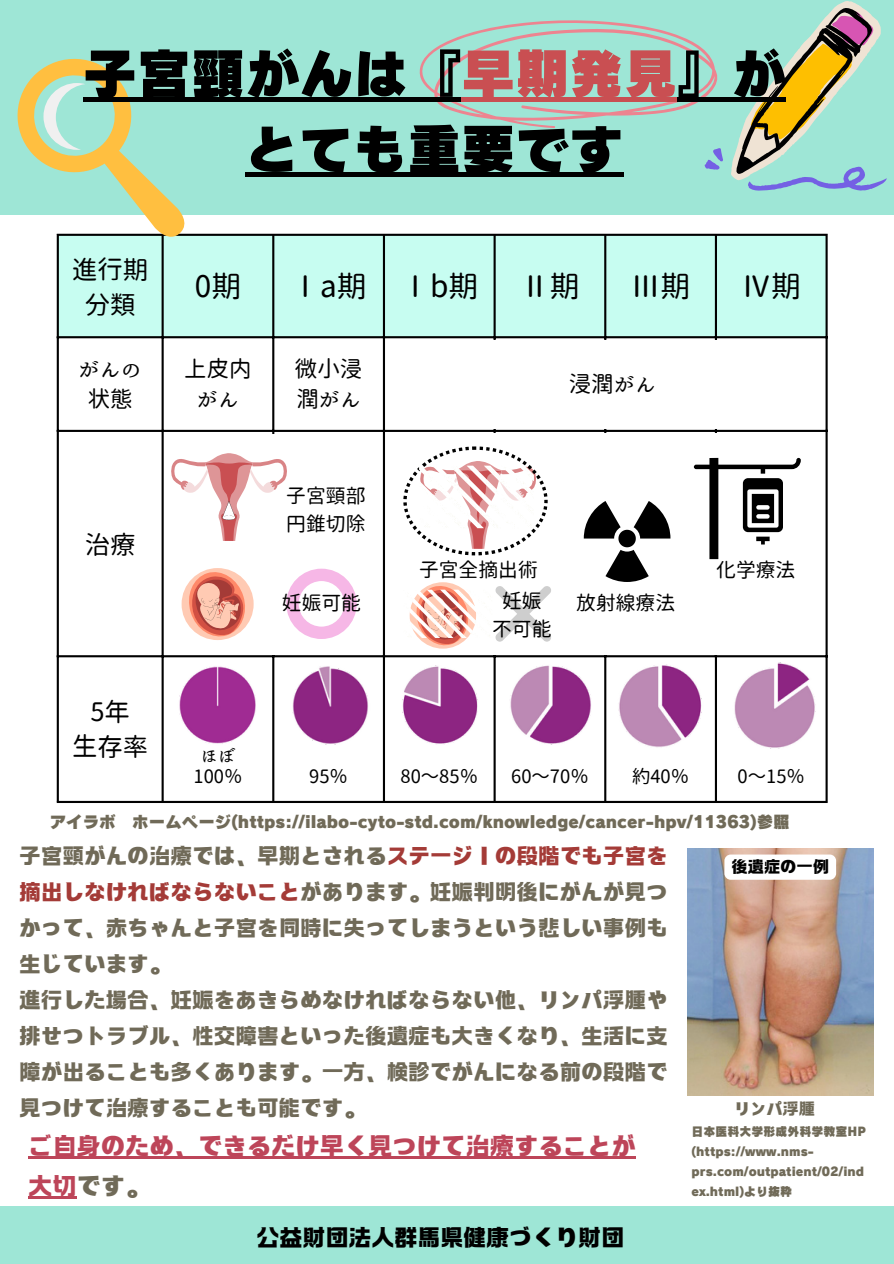
<style>
.page{position:relative;width:894px;height:1264px;background:#fff}
.page>*{position:absolute;margin:0;border:0;box-sizing:border-box;transform-origin:0 0}
.t1{font:54px/75.3px "Canva Rodin Cattleya Pro UB";color:#000;text-align:center}
.t2{font:29.7px "Honoka Antique Maru";color:#000}
.t3{font:27px/40.5px "Canva Title Bole JP";color:#bd4559}
.t4{font:25.5px "Canva Title Bole JP";color:#000}
.t5{font:25.5px/34.8px "Honoka Antique Maru";color:#000;text-align:center}
.t6{font:24px/36px "Canva Title Bole JP";color:#706a58}
.t7{font:22.5px/30.3px "Honoka Antique Maru";color:#000;text-align:center}
.t8{font:19.8px/27.6px "Honoka Antique Maru";color:#000}
.t9{font:18.3px/21.3px "Honoka Antique Maru";color:#000;text-align:center}
.t10{font:18px "Canva Title Bole JP";color:#000}
.t11{font:18px "Canva Title Bole JP";color:#706a58}
.t12{font:16.5px "Canva Rodin Cattleya Pro UB";color:#706a58}
.t13{font:12px/20px "Canva Rodin Cattleya Pro UB";color:#706a58}
.s1{color:#c94f52}
.s2{color:#a43b37}
.s3{color:#706a58}
</style>
<div class="page">
<div style="left:0;top:1206px;width:893px;height:57px;background:#9ee6d6"></div>
<div style="left:59px;top:236px;width:766px;height:100px;background:#c7fdf1"></div>
<hr style="left:57px;top:236px;width:2px;height:565px;background:#000">
<hr style="left:161px;top:236px;width:3px;height:565px;background:#000">
<hr style="left:272px;top:236px;width:2px;height:565px;background:#000">
<hr style="left:383px;top:236px;width:2px;height:565px;background:#000">
<hr style="left:493px;top:236px;width:2px;height:565px;background:#000">
<hr style="left:604px;top:236px;width:2px;height:565px;background:#000">
<hr style="left:714px;top:236px;width:2px;height:565px;background:#000">
<hr style="left:825px;top:236px;width:2px;height:565px;background:#000">
<hr style="left:57px;top:234px;width:770px;height:2px;background:#000">
<hr style="left:57px;top:336px;width:770px;height:2px;background:#000">
<hr style="left:57px;top:430px;width:770px;height:2px;background:#000">
<hr style="left:57px;top:655px;width:770px;height:2px;background:#000">
<hr style="left:57px;top:801px;width:770px;height:2px;background:#000">
<div style="left:392px;top:433px;width:423px;height:221px;background:#fff"></div>
<div style="left:0;top:0;width:893px;height:215px;background:#9ee6d6"></div>
<div style="left:400px;top:340px;width:423px;height:88px;background:#fff"></div>
<div style="left:166px;top:434px;width:210px;height:220px;background:#fff"></div>
<div style="left:181px;top:568px;width:72px;height:72px;background:#ffcab3;border-radius:50%"></div>
<svg style="left:185px;top:568px;width:63px;height:72px"></svg>
<svg style="left:286px;top:568px;width:70px;height:71px"></svg>
<svg style="left:171px;top:453px;width:116px;height:88px"></svg>
<svg style="left:403px;top:446px;width:144px;height:109px"></svg>
<svg style="left:409px;top:582px;width:142px;height:66px"></svg>
<svg style="left:583px;top:501px;width:87px;height:81px"></svg>
<svg style="left:693px;top:458px;width:107px;height:101px"></svg>
<img style="left:179px;top:666px;width:77px;height:78px">
<img style="left:292px;top:666px;width:76px;height:79px">
<img style="left:402px;top:665px;width:76px;height:80px">
<img style="left:492px;top:655px;width:108px;height:99px">
<img style="left:600px;top:654px;width:117px;height:103px">
<img style="left:714px;top:654px;width:114px;height:102px">
<svg style="left:17px;top:58px;width:173px;height:185px"></svg>
<svg style="left:406px;top:20px;width:298px;height:157px"></svg>
<svg style="left:704px;top:1px;width:182px;height:190px"></svg>
<img style="left:687px;top:848px;width:186px;height:247px">
<div style="left:83px;top:97px;width:378px;height:5px;background:#000"></div>
<div style="left:461px;top:97px;width:216px;height:5px;background:#c94f52"></div>
<div style="left:677px;top:97px;width:108px;height:5px;background:#000"></div>
<hr style="left:245px;top:173px;width:378px;height:4px;background:#000">
<div style="left:724px;top:854px;width:111px;height:25px;background:#fff;border-radius:6px"></div>
<hr style="left:28px;top:1156px;width:607px;height:2px;background:#bd4559">
<hr style="left:28px;top:1196px;width:49px;height:2px;background:#bd4559">
<h4 class="t1" style="left:83px;top:36px;width:704px">子宮頸がんは『<span class="s1">早期発見</span>』がとても重要です</h4>
<p class="t5" style="left:72px;top:251px;width:78px">進行期分類</p>
<h1 class="t2" style="left:195px;top:270px;width:48px">0期</h1>
<p class="t2" style="left:290px;top:270px;width:78px">Ⅰa期</p>
<p class="t2" style="left:400px;top:270px;width:79px">Ⅰb期</p>
<p class="t2" style="left:520px;top:270px;width:61px">Ⅱ期</p>
<p class="t2" style="left:630px;top:270px;width:61px">Ⅲ期</p>
<p class="t2" style="left:741px;top:270px;width:61px">Ⅳ期</p>
<p class="t7" style="left:78px;top:353px;width:65px">がんの状態</p>
<p class="t7" style="left:184px;top:353px;width:69px">上皮内がん</p>
<p class="t7" style="left:295px;top:353px;width:69px;text-align:left">微小浸潤がん</p>
<p class="t7" style="left:568px;top:368px;width:89px">浸潤がん</p>
<p class="t5" style="left:85px;top:526px;width:52px">治療</p>
<p class="t8" style="left:286px;top:481px;width:81px">子宮頸部円錐切除</p>
<p class="t8" style="left:419px;top:555px;width:120px">子宮全摘出術</p>
<h4 class="t8" style="left:282px;top:589px;width:81px">妊娠可能</h4>
<p class="t8" style="left:492px;top:587px;width:61px;text-align:center">妊娠不可能</p>
<p class="t8" style="left:576px;top:589px;width:100px">放射線療法</p>
<p class="t8" style="left:716px;top:555px;width:81px">化学療法</p>
<p class="t5" style="left:90px;top:694px;width:41px">5年</p>
<p class="t5" style="left:72px;top:729px;width:78px">生存率</p>
<p class="t9" style="left:193px;top:744px;width:50px">ほぼ<br>100％</p>
<p class="t9" style="left:309px;top:765px;width:40px">95％</p>
<p class="t9" style="left:400px;top:765px;width:79px">80～85％</p>
<p class="t9" style="left:511px;top:765px;width:79px">60～70％</p>
<p class="t9" style="left:631px;top:765px;width:59px">約40％</p>
<p class="t9" style="left:737px;top:765px;width:69px">0～15％</p>
<h4 class="t12" style="left:50px;top:813px;width:741px">アイラボ ホームページ(https://ilabo-cyto-std.com/knowledge/cancer-hpv/11363)参照</h4>
<p class="t6" style="left:19px;top:838px;width:650px">子宮頸がんの治療では、早期とされる<span class="s2">ステージⅠの段階でも子宮を摘出しなければならないこと</span>があります。妊娠判明後にがんが見つかって、赤ちゃんと子宮を同時に失ってしまうという悲しい事例も生じています。<br>進行した場合、妊娠をあきらめなければならない他、リンパ浮腫や排せつトラブル、性交障害といった後遺症も大きくなり、生活に支障が出ることも多くあります。一方、検診でがんになる前の段階で見つけて治療することも可能です。</p>
<h4 class="t3" style="left:28px;top:1125px;width:609px">ご自身のため、できるだけ早く見つけて治療することが大切<span class="s3">です。</span></h4>
<p class="t4" style="left:256px;top:1224px;width:369px">公益財団法人群馬県健康づくり財団</p>
<p class="t10" style="left:731px;top:857px;width:99px">後遺症の一例</p>
<p class="t11" style="left:733px;top:1099px;width:83px">リンパ浮腫</p>
<h4 class="t13" style="left:691px;top:1121px;width:176px">日本医科大学形成外科学教室HP</h4>
<p class="t13" style="left:691px;top:1141px;width:174px">(https://www.nms&shy;prs.com/outpatient/02/ind ex.html)より抜粋</p>
</div>
